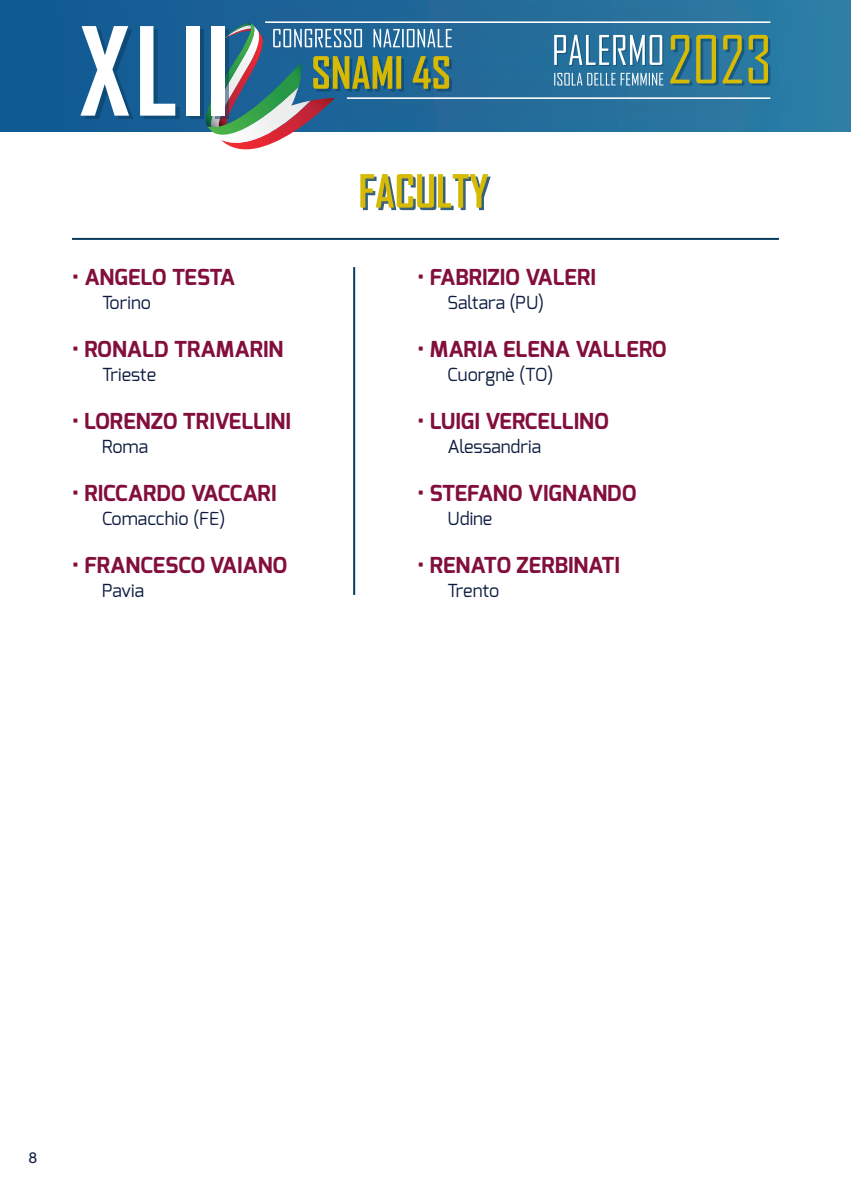
<style>
.page{position:relative;width:851px;height:1191px;background:#fff}
.page>*{position:absolute;margin:0;border:0;box-sizing:border-box;transform-origin:0 0}
.t1{font:700 22px "Exo";color:#820e3b}
.t2{font:18px "Exo";color:#0c1b3e}
.t3{font:16px "Acumin Pro";color:#0c1b3e}
</style>
<div class="page">
<svg style="left:0;top:0;width:850px;height:132px;background:#1a6699"></svg>
<div style="left:236px;top:0;width:563px;height:62px;background:#d1232a;opacity:.75"></div>
<hr style="left:265px;top:21px;width:505px;height:2px;background:#fff">
<div style="left:318px;top:59px;width:480px;height:79px;background:#d1232a;opacity:.75"></div>
<hr style="left:347px;top:97px;width:423px;height:2px;background:#fff">
<svg style="left:554px;top:35px;width:109px;height:31px"></svg>
<svg style="left:554px;top:73px;width:109px;height:12px"></svg>
<svg style="left:81px;top:26px;width:52px;height:93px"></svg>
<svg style="left:670px;top:35px;width:100px;height:50px;background:#5f8765"></svg>
<hr style="left:353px;top:267px;width:2px;height:328px;background:#073a5c">
<svg style="left:140px;top:11px;width:350px;height:199px"></svg>
<hr style="left:72px;top:238px;width:706px;height:2px;background:#073a5c">
<p class="t1" style="left:72px;top:263px;width:165px">• ANGELO TESTA</p>
<p class="t2" style="left:102px;top:291px;width:50px">Torino</p>
<p class="t1" style="left:72px;top:335px;width:213px">• RONALD TRAMARIN</p>
<p class="t2" style="left:102px;top:363px;width:56px">Trieste</p>
<p class="t1" style="left:72px;top:407px;width:220px">• LORENZO TRIVELLINI</p>
<p class="t2" style="left:102px;top:435px;width:48px">Roma</p>
<p class="t1" style="left:72px;top:479px;width:206px">• RICCARDO VACCARI</p>
<p class="t2" style="left:102px;top:507px;width:125px">Comacchio (FE)</p>
<p class="t1" style="left:72px;top:551px;width:217px">• FRANCESCO VAIANO</p>
<p class="t2" style="left:102px;top:579px;width:43px">Pavia</p>
<p class="t1" style="left:417px;top:263px;width:180px">• FABRIZIO VALERI</p>
<p class="t2" style="left:447px;top:291px;width:98px">Saltara (PU)</p>
<p class="t1" style="left:417px;top:335px;width:251px">• MARIA ELENA VALLERO</p>
<p class="t2" style="left:447px;top:363px;width:107px">Cuorgnè (TO)</p>
<p class="t1" style="left:417px;top:407px;width:193px">• LUIGI VERCELLINO</p>
<p class="t2" style="left:447px;top:435px;width:95px">Alessandria</p>
<p class="t1" style="left:417px;top:479px;width:220px">• STEFANO VIGNANDO</p>
<p class="t2" style="left:447px;top:507px;width:46px">Udine</p>
<p class="t1" style="left:417px;top:551px;width:204px">• RENATO ZERBINATI</p>
<p class="t2" style="left:447px;top:579px;width:53px">Trento</p>
<p class="t3" style="left:28px;top:1146px;width:10px">8</p>
</div>
